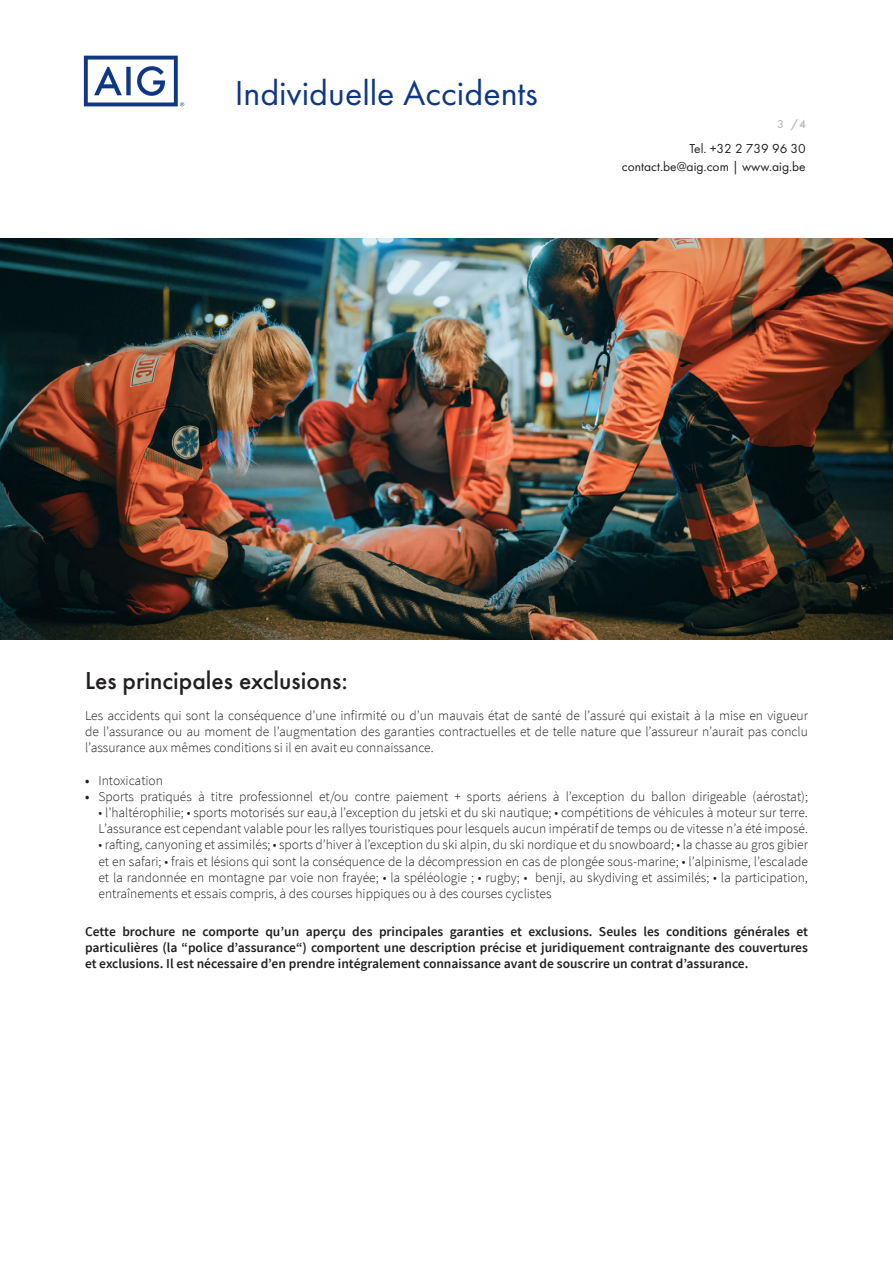
<style>
.page{position:relative;width:893px;height:1263px;background:#fff}
.page>*{position:absolute;margin:0;border:0;box-sizing:border-box;transform-origin:0 0}
.t1{font:36px "Futura PT";color:#103785}
.t2{font:500 25.5px "Futura PT";color:#231f20}
.t3{font:300 13.5px/16.2px "Source Sans Pro";color:#231f20;text-align:justify}
.t4{font:600 13.5px/16.2px "Source Sans Pro";color:#231f20;text-align:justify}
.t5{font:13.5px/18px "Futura PT";color:#231f20;text-align:right}
.t6{font:500 12px "Futura PT";color:#b4b5b8}
.t7{font:12px "Futura PT";color:#b4b5b8}
.s1{font-weight:600}
</style>
<div class="page">
<svg style="left:84px;top:56px;width:100px;height:50px"></svg>
<img style="left:0;top:238px;width:893px;height:401px">
<h1 class="t1" style="left:235px;top:71px;width:305px">Individuelle Accidents</h1>
<p class="t6" style="left:791px;top:117px;width:17px">/4</p>
<p class="t5" style="left:622px;top:139px;width:185px">Tel. +32 2 739 96 30 contact.be@aig.com | www.aig.be</p>
<p class="t7" style="left:777px;top:117px;width:8px">3</p>
<p class="t2" style="left:85px;top:665px;width:264px">Les principales exclusions:</p>
<p class="t3" style="left:85px;top:707px;width:724px">Les accidents qui sont la conséquence d’une infirmité ou d’un mauvais état de santé de l’assuré qui existait à la mise en vigueur de l’assurance ou au moment de l’augmentation des garanties contractuelles et de telle nature que l’assureur n’aurait pas conclu l’assurance aux mêmes conditions si il en avait eu connaissance.</p>
<p class="t3" style="left:85px;top:772px;width:80px"><span class="s1">•</span> Intoxication</p>
<p class="t3" style="left:85px;top:788px;width:724px"><span class="s1">•</span> Sports pratiqués à titre professionnel et/ou contre paiement + sports aériens à l’exception du ballon dirigeable (aérostat);</p>
<p class="t3" style="left:99px;top:804px;width:711px">• l’haltérophilie; • sports motorisés sur eau,à l’exception du jetski et du ski nautique; • compétitions de véhicules à moteur sur terre.<br>L’assurance est cependant valable pour les rallyes touristiques pour lesquels aucun impératif de temps ou de vitesse n’a été imposé.</p>
<p class="t3" style="left:99px;top:837px;width:711px">• rafting, canyoning et assimilés; • sports d’hiver à l’exception du ski alpin, du ski nordique et du snowboard; • la chasse au gros gibier et en safari; • frais et lésions qui sont la conséquence de la décompression en cas de plongée sous-marine; • l’alpinisme, l’escalade et la randonnée en montagne par voie non frayée; • la spéléologie ; • rugby; • benji, au skydiving et assimilés; • la participation, entraînements et essais compris, à des courses hippiques ou à des courses cyclistes</p>
<p class="t4" style="left:85px;top:923px;width:724px">Cette brochure ne comporte qu’un aperçu des principales garanties et exclusions. Seules les conditions générales et particulières (la “police d’assurance“) comportent une description précise et juridiquement contraignante des couvertures et exclusions. Il est nécessaire d’en prendre intégralement connaissance avant de souscrire un contrat d’assurance.</p>
</div>
